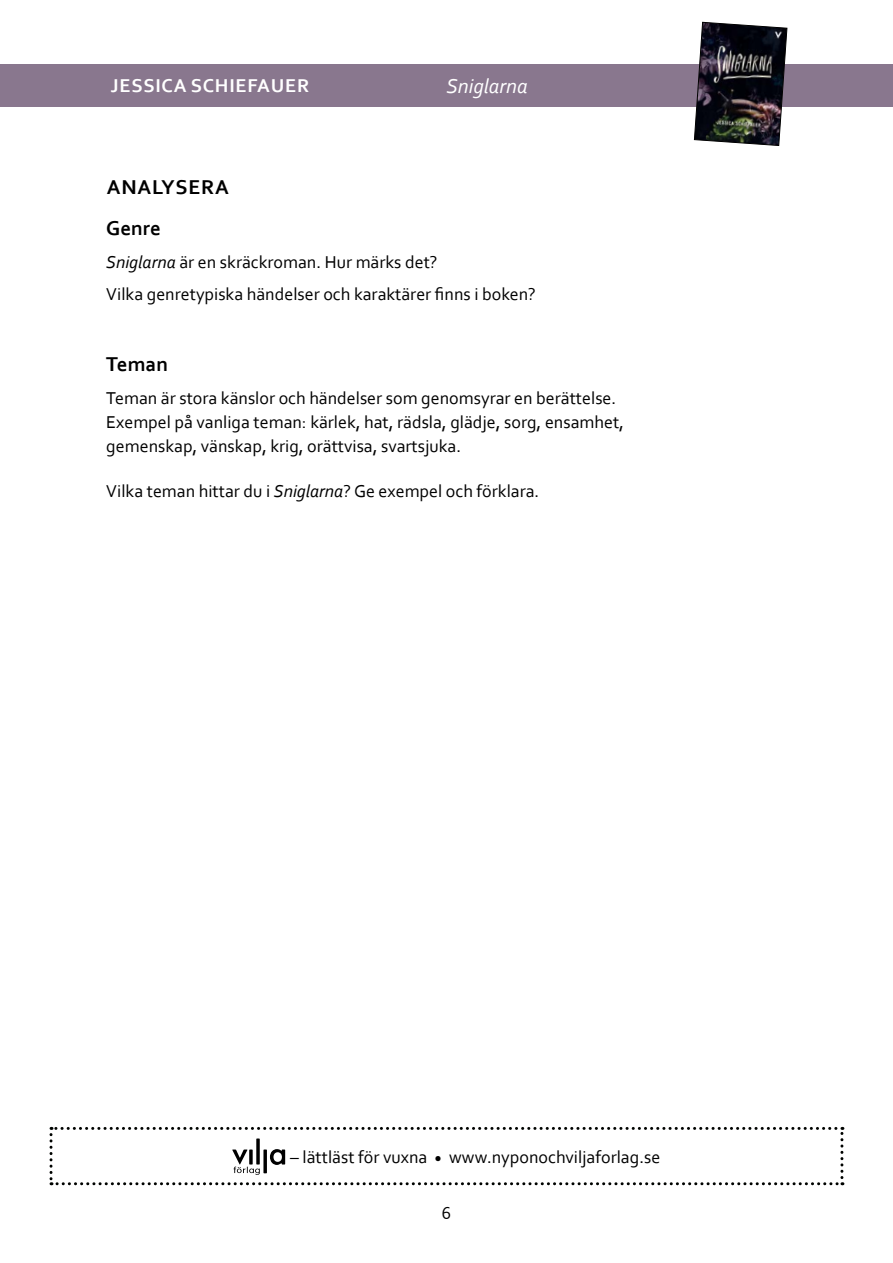
<style>
.page{position:relative;width:893px;height:1263px;background:#fff}
.page>*{position:absolute;margin:0;border:0;box-sizing:border-box;transform-origin:0 0}
.t1{font:700 21px/41px "Corbel";letter-spacing:.04em;color:#000}
.t2{font:italic 21px "Corbel";color:#fff}
.t3{font:700 21px "Corbel";color:#000}
.t4{font:700 19.5px "Corbel";letter-spacing:.04em;color:#fff}
.t5{font:18px/24px "Corbel";color:#000}
.s1{font-style:italic}
</style>
<div class="page">
<div style="left:0;top:64px;width:893px;height:42px;background:#89778e"></div>
<img style="left:694px;top:22px;width:93px;height:124px">
<svg style="left:50px;top:1127px;width:793px;height:58px"></svg>
<p class="t4" style="left:111px;top:74px;width:200px">JESSICA SCHIEFAUER</p>
<p class="t2" style="left:446px;top:73px;width:83px">Sniglarna</p>
<p class="t1" style="left:106px;top:166px;width:124px">ANALYSERA<br>Genre</p>
<p class="t5" style="left:106px;top:245px;width:431px;line-height:32.5px"><span class="s1">Sniglarna</span> är en skräckroman. Hur märks det?<br>Vilka genretypiska händelser och karaktärer finns i boken?</p>
<p class="t3" style="left:106px;top:351px;width:63px">Teman</p>
<p class="t5" style="left:106px;top:385px;width:519px">Teman är stora känslor och händelser som genomsyrar en berättelse.<br>Exempel på vanliga teman: kärlek, hat, rädsla, glädje, sorg, ensamhet, gemenskap, vänskap, krig, orättvisa, svartsjuka.</p>
<p class="t5" style="left:106px;top:478px;width:434px">Vilka teman hittar du i <span class="s1">Sniglarna</span>? Ge exempel och förklara.</p>
<p class="t5" style="left:290px;top:1144px;width:372px">– lättläst för vuxna <sub>•</sub> www.nyponochviljaforlag.se</p>
<p class="t5" style="left:442px;top:1200px;width:11px">6</p>
</div>
